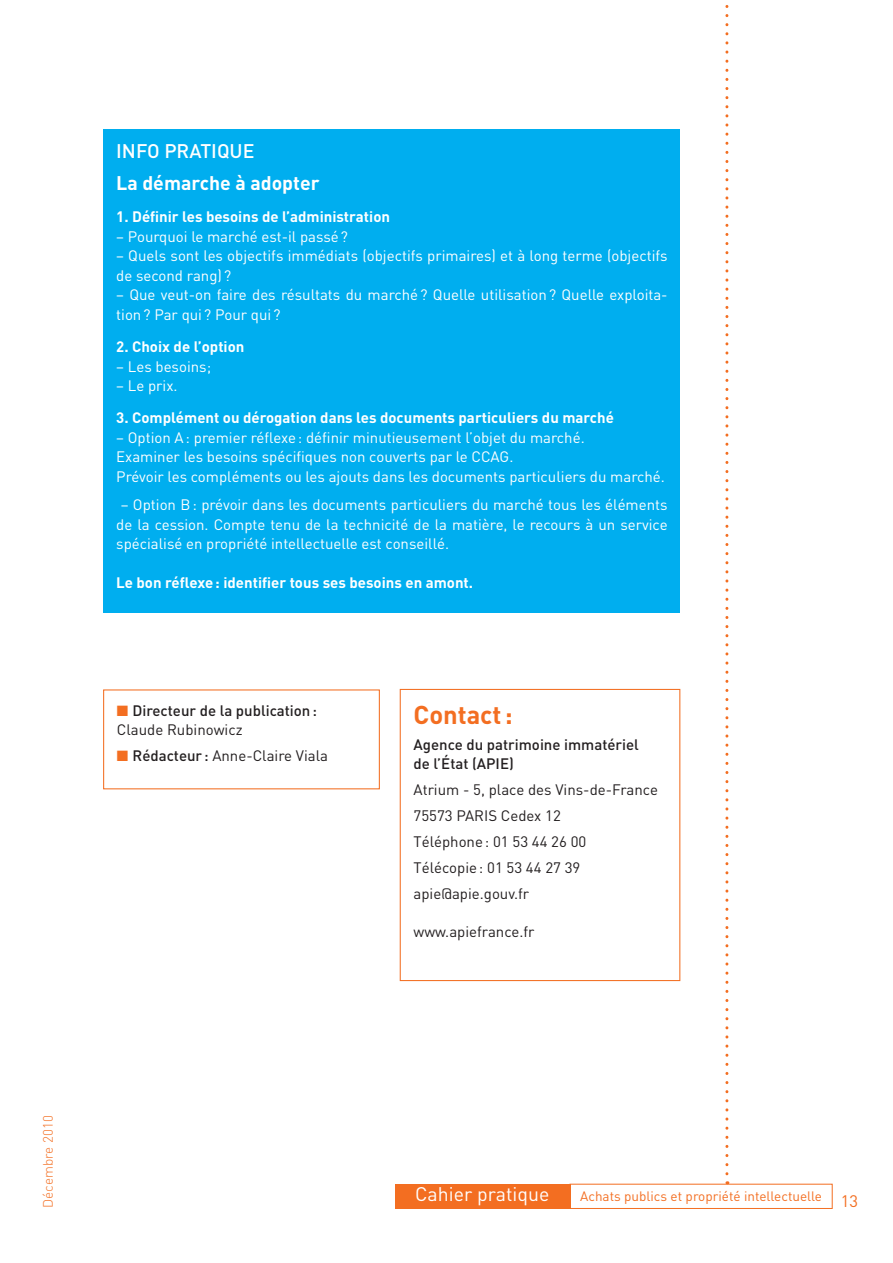
<style>
.page{position:relative;width:893px;height:1263px;background:#fff}
.page>*{position:absolute;margin:0;border:0;box-sizing:border-box;transform-origin:0 0}
.t1{font:700 25.5px "DIN";color:#f36e21}
.t2{font:700 19.5px "DIN";color:#fff}
.t3{font:19.5px "DIN";color:#fff}
.t4{font:500 19.5px "DIN";color:#fff}
.t5{font:16.5px "DIN";color:#f36e21}
.t6{font:15px/19.5px "DIN";color:#fff}
.t7{font:700 15px "DIN";color:#fff}
.t8{font:15px/25.8px "DIN";color:#231f20}
.t9{font:500 15px/19.5px "DIN";color:#231f20}
.t10{font:13.5px "DIN";color:#f36e21}
.t11{font:300 13.5px "DIN";color:#f36e21}
.s1{color:#f36e21}
.s2{font-weight:400}
.s3{font-weight:500}
</style>
<div class="page">
<div style="left:570px;top:1184px;width:262px;height:25px;border:1px solid #f36e21"></div>
<svg style="left:725px;top:5px;width:3px;height:1169px"></svg>
<div style="left:395px;top:1184px;width:175px;height:25px;background:#f36e21"></div>
<div style="left:103px;top:129px;width:577px;height:483px;background:#00aeef"></div>
<div style="left:400px;top:689px;width:280px;height:292px;border:1px solid #f36e21"></div>
<h2 class="t4" style="left:116px;top:138px;width:140px">Info prati que</h2>
<h2 class="t2" style="left:116px;top:170px;width:205px">La démarche à adopter</h2>
<p class="t7" style="left:116px;top:207px;width:275px">1. Définir les besoins de l’administration</p>
<p class="t6" style="left:116px;top:226px;width:233px">– Pourquoi le marché est-il passé?</p>
<p class="t6" style="left:116px;top:246px;width:553px">– Quels sont les objectifs immédiats (objectifs primaires) et à long terme (objectifs de second rang) ?</p>
<p class="t6" style="left:116px;top:285px;width:553px">– Que veut-on faire des résultats du marché? Quelle utilisation? Quelle exploita&shy;tion? Par qui ? Pour qui ?</p>
<p class="t7" style="left:116px;top:337px;width:130px">2. Choix de l’option</p>
<p class="t6" style="left:116px;top:356px;width:96px">– Les besoins;</p>
<p class="t6" style="left:116px;top:376px;width:63px">– Le prix.</p>
<p class="t7" style="left:116px;top:408px;width:499px">3. Complément ou dérogation dans les documents particuliers du marché</p>
<p class="t6" style="left:116px;top:427px;width:550px">– Option A: premier réflexe: définir minutieusement l’objet du marché.<br>Examiner les besoins spécifiques non couverts par le CCAG.<br>Prévoir les compléments ou les ajouts dans les documents particuliers du marché.</p>
<p class="t6" style="left:116px;top:495px;width:553px;text-align:justify">– Option B: prévoir dans les documents particuliers du marché tous les éléments de la cession. Compte tenu de la technicité de la matière, le recours à un service spécialisé en propriété intellectuelle est conseillé.</p>
<p class="t7" style="left:116px;top:573px;width:358px">Le bon réflexe: identifier tous ses besoins en amont.</p>
<p class="t9" style="left:117px;top:700px;width:201px"><span class="s1">■</span> Directeur de la publication:<br><span class="s2">Claude Rubinowicz</span></p>
<p class="t8" style="left:117px;top:742px;width:213px"><span class="s1">■</span> <span class="s3">Rédacteur :</span> Anne-Claire Viala</p>
<h1 class="t1" style="left:413px;top:698px;width:101px">Contact:</h1>
<p class="t9" style="left:413px;top:734px;width:227px">Agence du patrimoine immatériel de l’État (APIE)</p>
<p class="t8" style="left:413px;top:776px;width:246px">Atrium - 5, place des Vins-de-France<br>75573 PARIS Cedex 12<br>Téléphone: 01 53 44 26 00<br>Télécopie: 01 53 44 27 39 apie@apie.gouv.fr</p>
<p class="t8" style="left:413px;top:919px;width:122px">www.apiefrance.fr</p>
<p class="t11" style="left:40px;top:1208px;width:94px;rotate:-90deg">Décembre 2010</p>
<h2 class="t3" style="left:415px;top:1182px;width:136px">Cahier pratique</h2>
<p class="t10" style="left:580px;top:1188px;width:243px">Achats publics et propriété intellectuelle</p>
<p class="t5" style="left:841px;top:1190px;width:19px">13</p>
</div>
